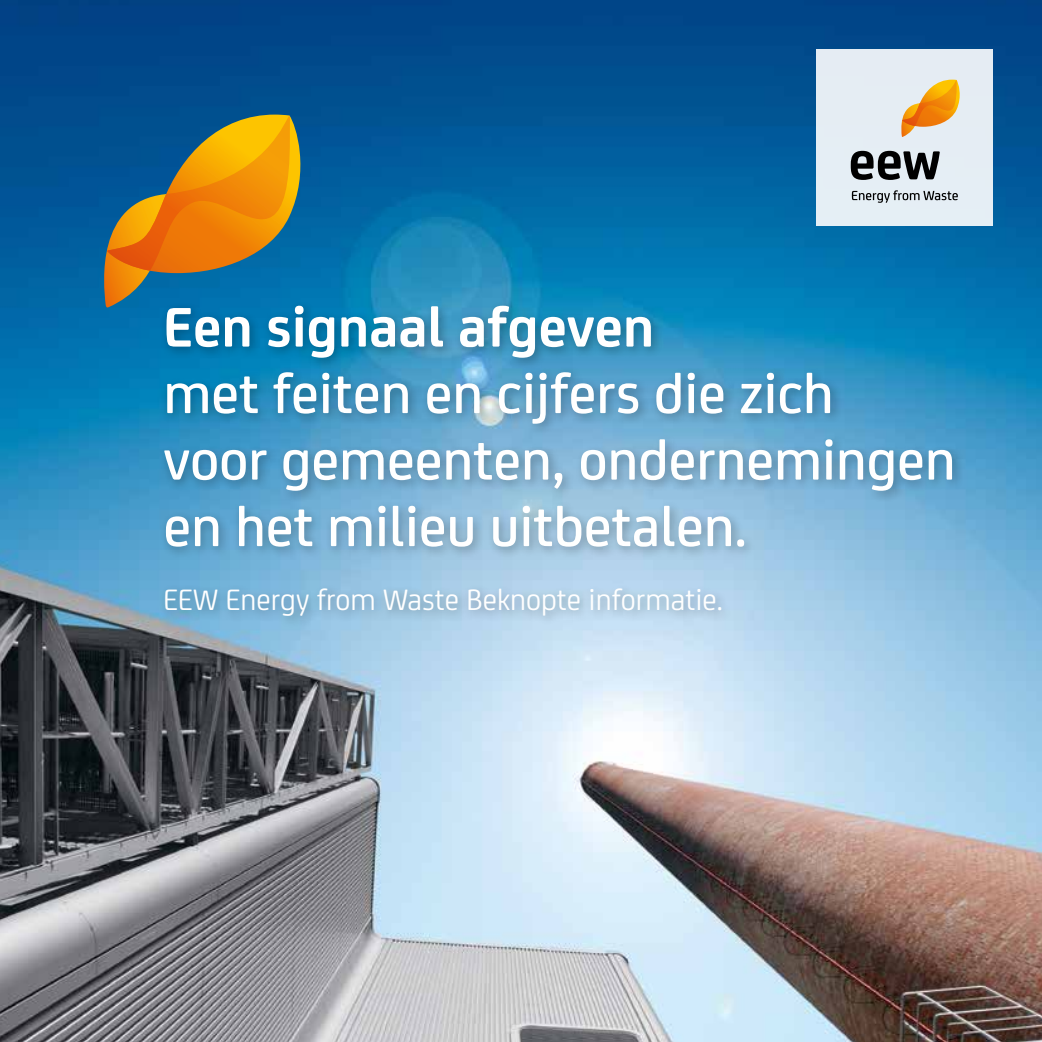
<style>
.page{position:relative;width:1042px;height:1042px;background:#fff}
.page>*{position:absolute;margin:0;border:0;box-sizing:border-box;transform-origin:0 0}
.t1{font:500 59.5px/66.5px "EEW";color:#fff}
.t2{font:700 59.5px "EEW";color:#fff}
.t3{font:31.5px "EEW";color:#fff}
</style>
<div class="page">
<img style="left:0;top:0;width:1042px;height:1042px">
<svg style="left:96px;top:115px;width:214px;height:193px;background:#7f784e"></svg>
<div style="left:816px;top:50px;width:176px;height:176px;background:#e5edf4"></div>
<svg style="left:852px;top:190px;width:106px;height:13px"></svg>
<svg style="left:851px;top:151px;width:89px;height:29px"></svg>
<svg style="left:901px;top:80px;width:59px;height:57px"></svg>
<div style="left:159px;top:300px;width:805px;height:329px;background:#000;opacity:.3"></div>
<p class="t2" style="left:163px;top:282px;width:492px">Een signaal afgeven</p>
<p class="t1" style="left:163px;top:356px;width:793px">met feiten en cijfers die zich<br>voor gemeenten, ondernemingen en het milieu uitbetalen.</p>
<p class="t3" style="left:163px;top:577px;width:561px">EEW Energy from Waste Beknopte informatie.</p>
</div>
